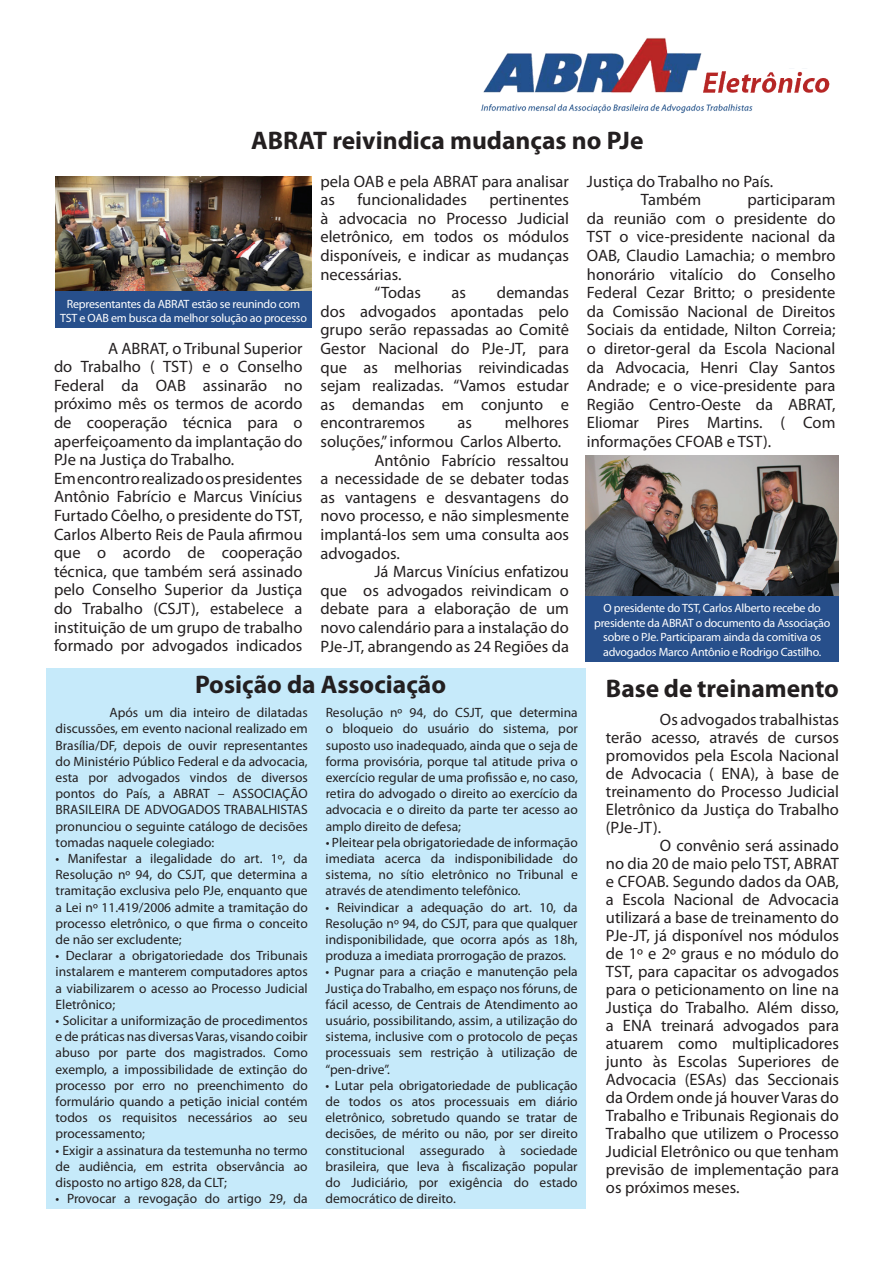
<style>
.page{position:relative;width:893px;height:1263px;background:#fff}
.page>*{position:absolute;margin:0;border:0;box-sizing:border-box;transform-origin:0 0}
.t1{font:700 25.5px "Myriad Pro";color:#231f20}
.t2{font:16.5px/18.6px "Myriad Pro";color:#231f20;text-align:justify}
.t3{font:13.5px/16.2px "Myriad Pro";color:#231f20;text-align:justify}
.t4{font:12px/14.4px "Myriad Pro";letter-spacing:-.02em;color:#fff;text-align:center}
</style>
<div class="page">
<img style="left:480px;top:38px;width:350px;height:76px">
<div style="left:47px;top:669px;width:539px;height:540px;background:#c6eafa"></div>
<img style="left:55px;top:176px;width:257px;height:115px">
<div style="left:55px;top:291px;width:257px;height:37px;background:#274f8b"></div>
<img style="left:586px;top:455px;width:253px;height:141px">
<div style="left:586px;top:596px;width:253px;height:66px;background:#274f8b"></div>
<h1 class="t1" style="left:251px;top:123px;width:394px">ABRAT reivindica mudanças no PJe</h1>
<p class="t4" style="left:60px;top:296px;width:248px">Representantes da ABRAT estão se reunindo com<br>TST e OAB em busca da melhor solução ao processo</p>
<p class="t2" style="left:54px;top:338px;width:250px;text-align:left;text-indent:54px">A ABRAT, o Tribunal Superior do Trabalho ( TST) e o Conselho<br>Federal da OAB assinarão no próximo mês os termos de acordo de cooperação técnica para o aperfeiçoamento da implantação do<br>PJe na Justiça do Trabalho.<br>Em encontro realizado os presidentes<br>Antônio Fabrício e Marcus Vinícius<br>Furtado Côelho, o presidente do TST,<br>Carlos Alberto Reis de Paula afirmou que o acordo de cooperação técnica, que também será assinado pelo Conselho Superior da Justiça do Trabalho (CSJT), estabelece a instituição de um grupo de trabalho formado por advogados indicados</p>
<p class="t2" style="left:320px;top:172px;width:250px">pela OAB e pela ABRAT para analisar as</p>
<p class="t2" style="left:357px;top:190px;width:111px">funcionalidades</p>
<p class="t2" style="left:489px;top:190px;width:81px">pertinentes</p>
<p class="t2" style="left:320px;top:209px;width:250px">à advocacia no Processo Judicial</p>
<p class="t2" style="left:320px;top:227px;width:250px">eletrônico, em todos os módulos</p>
<p class="t2" style="left:320px;top:246px;width:250px">disponíveis, e indicar as mudanças</p>
<p class="t2" style="left:320px;top:265px;width:83px">necessárias.</p>
<p class="t2" style="left:374px;top:283px;width:48px">“Todas</p>
<p class="t2" style="left:452px;top:283px;width:16px">as</p>
<p class="t2" style="left:320px;top:283px;width:250px;text-indent:176px">demandas dos advogados apontadas pelo grupo serão repassadas ao Comitê Gestor Nacional do PJe-JT, para que as melhorias reivindicadas sejam realizadas. “Vamos estudar as demandas em conjunto e encontraremos</p>
<p class="t2" style="left:458px;top:413px;width:16px">as</p>
<p class="t2" style="left:505px;top:413px;width:66px">melhores</p>
<p class="t2" style="left:320px;top:432px;width:242px">soluções,” informou Carlos Alberto.</p>
<p class="t2" style="left:374px;top:450px;width:196px">Antônio Fabrício ressaltou</p>
<p class="t2" style="left:320px;top:469px;width:250px">a necessidade de se debater todas</p>
<p class="t2" style="left:320px;top:488px;width:250px">as vantagens e desvantagens do</p>
<p class="t2" style="left:320px;top:506px;width:250px">novo processo, e não simplesmente</p>
<p class="t2" style="left:320px;top:525px;width:250px">implantá-los sem uma consulta aos</p>
<p class="t2" style="left:320px;top:543px;width:81px">advogados.</p>
<p class="t2" style="left:374px;top:562px;width:196px">Já Marcus Vinícius enfatizou</p>
<p class="t2" style="left:320px;top:581px;width:250px">que os advogados reivindicam o</p>
<p class="t2" style="left:320px;top:599px;width:250px">debate para a elaboração de um</p>
<p class="t2" style="left:320px;top:618px;width:250px">novo calendário para a instalação do</p>
<p class="t2" style="left:320px;top:636px;width:250px">PJe-JT, abrangendo as 24 Regiões da</p>
<h1 class="t1" style="left:195px;top:668px;width:253px">Posição da Associação</h1>
<p class="t3" style="left:56px;top:704px;width:254px;text-indent:54px">Após um dia inteiro de dilatadas discussões, em evento nacional realizado em Brasília/DF, depois de ouvir representantes do Ministério Público Federal e da advocacia, esta por advogados vindos de diversos pontos do País, a ABRAT – ASSOCIAÇÃO BRASILEIRA DE ADVOGADOS TRABALHISTAS pronunciou o seguinte catálogo de decisões tomadas naquele colegiado:</p>
<p class="t3" style="left:56px;top:850px;width:254px">• Manifestar a ilegalidade do art. 1º, da Resolução nº 94, do CSJT, que determina a tramitação exclusiva pelo PJe, enquanto que a Lei nº 11.419/2006 admite a tramitação do processo eletrônico, o que firma o conceito de não ser excludente;</p>
<p class="t3" style="left:56px;top:947px;width:254px">• Declarar a obrigatoriedade dos Tribunais instalarem e manterem computadores aptos a viabilizarem o acesso ao Processo Judicial Eletrônico;</p>
<p class="t3" style="left:56px;top:1012px;width:254px">• Solicitar a uniformização de procedimentos e de práticas nas diversas Varas, visando coibir abuso por parte dos magistrados. Como exemplo, a impossibilidade de extinção do processo por erro no preenchimento do formulário quando a petição inicial contém todos os requisitos necessários ao seu processamento;</p>
<p class="t3" style="left:56px;top:1142px;width:254px">• Exigir a assinatura da testemunha no termo de audiência, em estrita observância ao disposto no artigo 828, da CLT;</p>
<p class="t3" style="left:56px;top:1190px;width:254px">• Provocar a revogação do artigo 29, da</p>
<p class="t3" style="left:326px;top:704px;width:254px">Resolução nº 94, do CSJT, que determina o bloqueio do usuário do sistema, por suposto uso inadequado, ainda que o seja de forma provisória, porque tal atitude priva o exercício regular de uma profissão e, no caso, retira do advogado o direito ao exercício da advocacia e o direito da parte ter acesso ao amplo direito de defesa;</p>
<p class="t3" style="left:326px;top:834px;width:254px">• Pleitear pela obrigatoriedade de informação imediata acerca da indisponibilidade do sistema, no sítio eletrônico no Tribunal e através de atendimento telefônico.</p>
<p class="t3" style="left:326px;top:899px;width:254px">• Reivindicar a adequação do art. 10, da Resolução nº 94, do CSJT, para que qualquer indisponibilidade, que ocorra após as 18h, produza a imediata prorrogação de prazos.</p>
<p class="t3" style="left:326px;top:963px;width:254px">• Pugnar para a criação e manutenção pela Justiça do Trabalho, em espaço nos fóruns, de fácil acesso, de Centrais de Atendimento ao usuário, possibilitando, assim, a utilização do sistema, inclusive com o protocolo de peças processuais sem restrição à utilização de “pen-drive”.</p>
<p class="t3" style="left:326px;top:1077px;width:254px">• Lutar pela obrigatoriedade de publicação de todos os atos processuais em diário eletrônico, sobretudo quando se tratar de decisões, de mérito ou não, por ser direito constitucional assegurado à sociedade brasileira, que leva à fiscalização popular do Judiciário, por exigência do estado democrático de direito.</p>
<p class="t2" style="left:641px;top:171px;width:134px;text-indent:-54px">Justiça do Trabalho no País.<br>Também</p>
<p class="t2" style="left:587px;top:190px;width:250px;text-indent:160px">participaram da reunião com o presidente do TST o vice-presidente nacional da OAB, Claudio Lamachia; o membro honorário vitalício do Conselho Federal Cezar Britto; o presidente da Comissão Nacional de Direitos Sociais da entidade, Nilton Correia; o diretor-geral da Escola Nacional da Advocacia, Henri Clay Santos Andrade; e o vice-presidente para Região Centro-Oeste da ABRAT, Eliomar Pires Martins. ( Com informações CFOAB e TST).</p>
<p class="t4" style="left:594px;top:601px;width:238px">O presidente do TST, Carlos Alberto recebe do presidente da ABRAT o documento da Associação sobre o PJe. Participaram ainda da comitiva os advogados Marco Antônio e Rodrigo Castilho.</p>
<h1 class="t1" style="left:606px;top:672px;width:234px">Base de treinamento</h1>
<p class="t2" style="left:606px;top:710px;width:235px;line-height:18px;text-indent:54px">Os advogados trabalhistas terão acesso, através de cursos promovidos pela Escola Nacional de Advocacia ( ENA), à base de treinamento do Processo Judicial Eletrônico da Justiça do Trabalho (PJe-JT).</p>
<p class="t2" style="left:606px;top:836px;width:235px;line-height:18px;text-indent:54px">O convênio será assinado no dia 20 de maio pelo TST, ABRAT e CFOAB. Segundo dados da OAB, a Escola Nacional de Advocacia utilizará a base de treinamento do PJe-JT, já disponível nos módulos de 1º e 2º graus e no módulo do TST, para capacitar os advogados para o peticionamento on line na Justiça do Trabalho. Além disso, a ENA treinará advogados para atuarem como multiplicadores junto às Escolas Superiores de Advocacia (ESAs) das Seccionais da Ordem onde já houver Varas do Trabalho e Tribunais Regionais do Trabalho que utilizem o Processo Judicial Eletrônico ou que tenham previsão de implementação para os próximos meses.</p>
</div>
